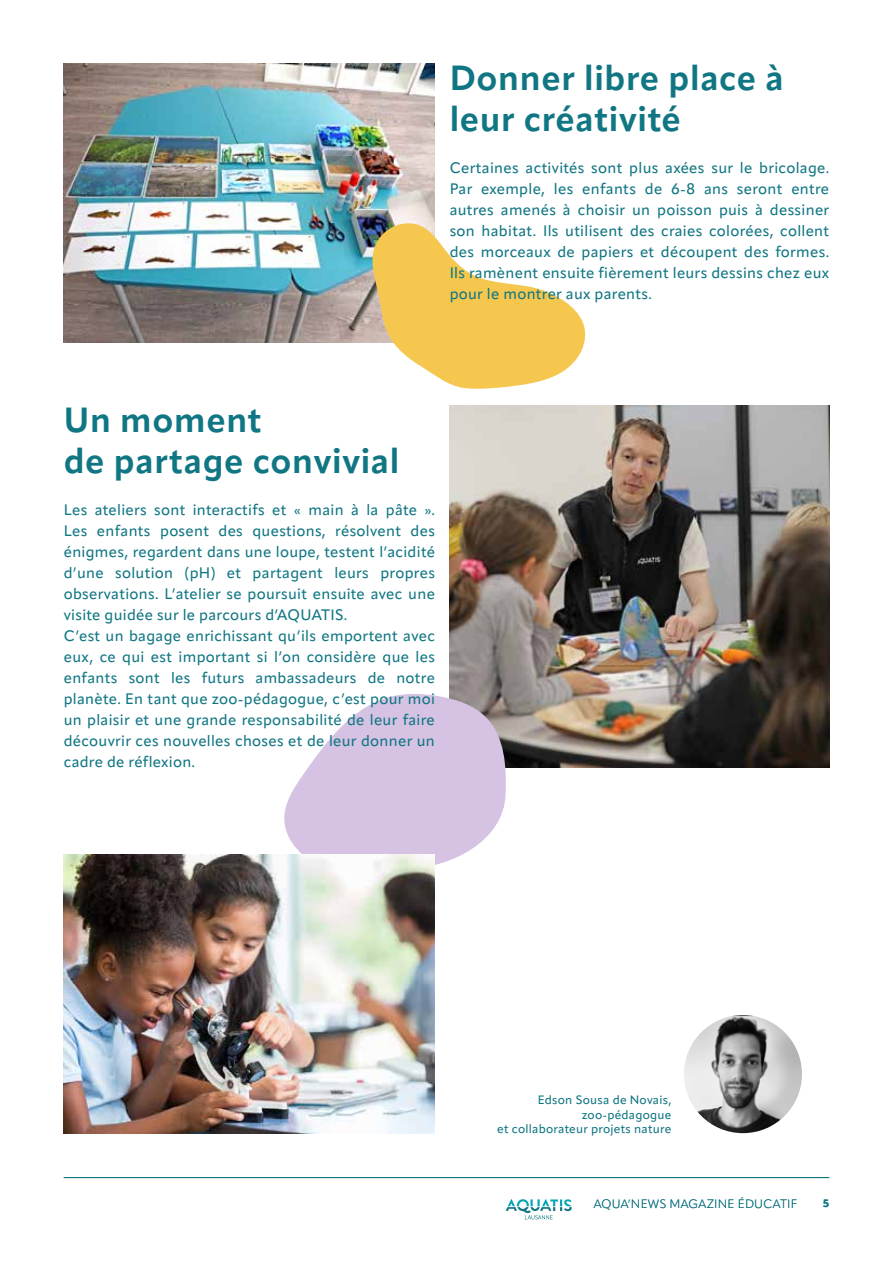
<style>
.page{position:relative;width:893px;height:1263px;background:#fff}
.page>*{position:absolute;margin:0;border:0;box-sizing:border-box;transform-origin:0 0}
.t1{font:700 34.5px/41.4px "Apparat";letter-spacing:.02em;color:#107683}
.t2{font:500 15px/21px "Apparat";letter-spacing:.02em;color:#107683;text-align:justify}
.t3{font:500 12px/14.4px "Apparat";letter-spacing:.02em;color:#107683;text-align:right}
.t4{font:300 12px "Apparat";letter-spacing:.02em;color:#107683}
.t5{font:700 10.5px "Apparat";color:#107683}
</style>
<div class="page">
<svg style="left:506px;top:1199px;width:66px;height:20px"></svg>
<hr style="left:64px;top:1177px;width:765px;height:1px;background:#107683">
<img style="left:450px;top:405px;width:379px;height:362px">
<img style="left:64px;top:64px;width:371px;height:278px">
<svg style="left:370px;top:219px;width:216px;height:170px"></svg>
<svg style="left:284px;top:693px;width:223px;height:172px"></svg>
<img style="left:684px;top:1015px;width:118px;height:118px;border-radius:59px">
<img style="left:64px;top:855px;width:371px;height:278px">
<h1 class="t1" style="left:450px;top:57px;width:336px">Donner libre place à leur créativité</h1>
<p class="t2" style="left:450px;top:158px;width:381px">Certaines activités sont plus axées sur le bricolage.<br>Par exemple, les enfants de 6-8 ans seront entre autres amenés à choisir un poisson puis à dessiner son habitat. Ils utilisent des craies colorées, collent des morceaux de papiers et découpent des formes.<br>Ils ramènent ensuite fièrement leurs dessins chez eux pour le montrer aux parents.</p>
<h1 class="t1" style="left:64px;top:399px;width:337px">Un moment<br>de partage convivial</h1>
<p class="t2" style="left:64px;top:499px;width:373px;text-align:left">Les ateliers sont interactifs et « main à la pâte ».<br>Les enfants posent des questions, résolvent des énigmes, regardent dans une loupe, testent l’acidité d’une solution (pH) et partagent leurs propres observations. L’atelier se poursuit ensuite avec une visite guidée sur le parcours d’AQUATIS.<br>C’est un bagage enrichissant qu’ils emportent avec eux, ce qui est important si l’on considère que les enfants sont les futurs ambassadeurs de notre planète. En tant que zoo-pédagogue, c’est pour moi un plaisir et une grande responsabilité de leur faire découvrir ces nouvelles choses et de leur donner un cadre de réflexion.</p>
<p class="t3" style="left:497px;top:1093px;width:176px">Edson Sousa de Novais, zoo-pédagogue<br>et collaborateur projets nature</p>
<p class="t4" style="left:594px;top:1197px;width:205px">AQUA’NEWS MAGAZINE ÉDUCATIF</p>
<p class="t5" style="left:823px;top:1197px;width:7px">5</p>
</div>
